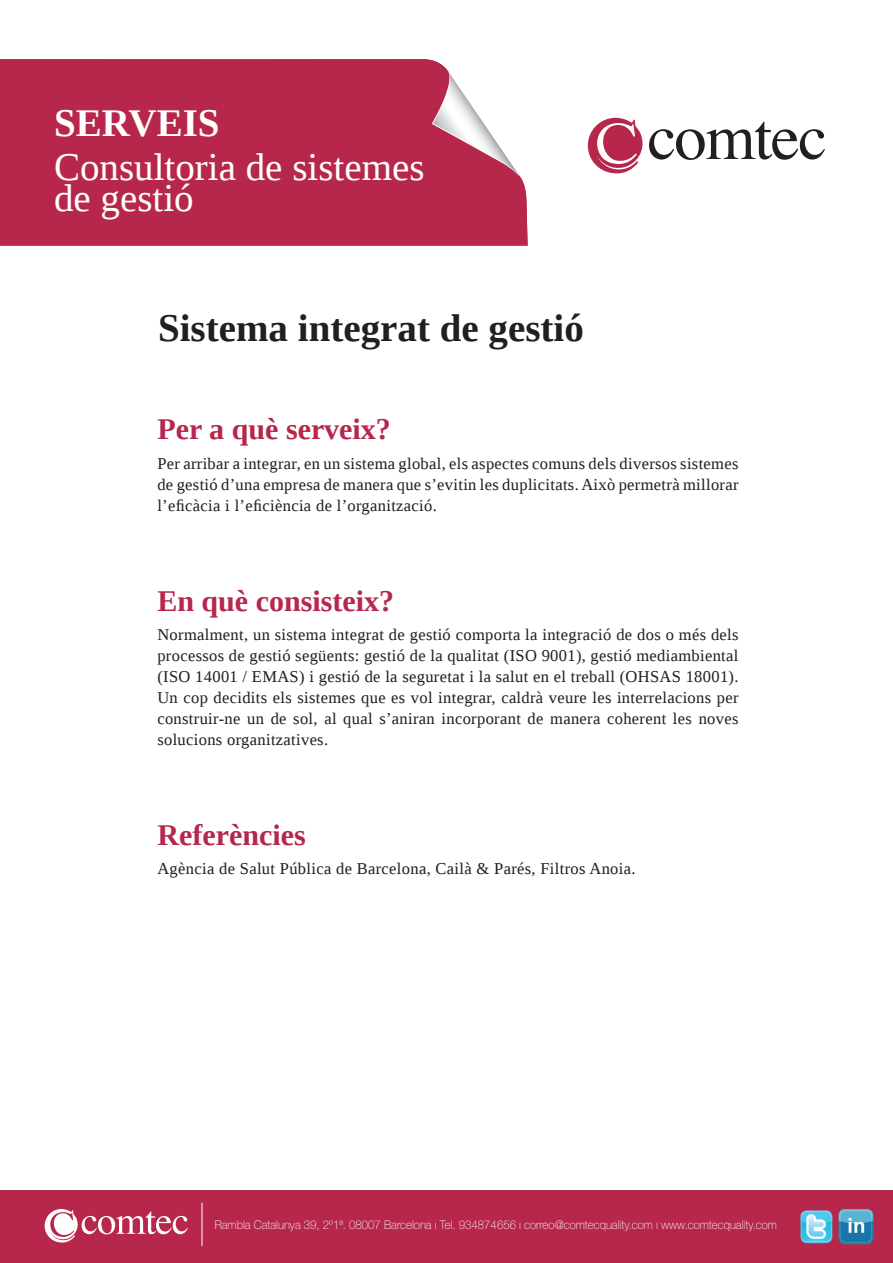
<style>
.page{position:relative;width:893px;height:1263px;background:#fff}
.page>*{position:absolute;margin:0;border:0;box-sizing:border-box;transform-origin:0 0}
.t1{font:39px/31.5px "Liberation Serif";color:#fff}
.t2{font:700 39px "Liberation Serif";color:#231f20}
.t3{font:700 39px "Liberation Serif";color:#fff}
.t4{font:700 30px "Liberation Serif";color:#b6274b}
.t5{font:16.5px/21px "Liberation Serif";letter-spacing:.02em;color:#231f20;text-align:justify}
.t6{font:100 12px "Helvetica Neue LT";color:#fff;scale:.95 1}
</style>
<div class="page">
<div style="left:0;top:59px;width:528px;height:187px;background:#b6274b"></div>
<svg style="left:432px;top:71px;width:89px;height:107px"></svg>
<svg style="left:588px;top:118px;width:237px;height:56px"></svg>
<div style="left:0;top:1191px;width:892px;height:72px;background:#b6274b"></div>
<img style="left:838px;top:1209px;width:36px;height:36px">
<img style="left:800px;top:1210px;width:32px;height:33px">
<svg style="left:45px;top:1209px;width:143px;height:34px"></svg>
<hr style="left:202px;top:1202px;width:1px;height:44px;background:#fff">
<h1 class="t3" style="left:54px;top:101px;width:167px">SERVEIS</h1>
<h1 class="t1" style="left:54px;top:151px;width:372px">Consultoria de sistemes de gestió</h1>
<h1 class="t2" style="left:158px;top:306px;width:427px">Sistema integrat de gestió</h1>
<h2 class="t4" style="left:157px;top:413px;width:235px">Per a què serveix?</h2>
<p class="t5" style="left:157px;top:453px;width:583px">Per arribar a integrar, en un sistema global, els aspectes comuns dels diversos sistemes de gestió d’una empresa de manera que s’evitin les duplicitats. Això permetrà millorar l’eficàcia i l’eficiència de l’organització.</p>
<h2 class="t4" style="left:157px;top:584px;width:238px">En què consisteix?</h2>
<p class="t5" style="left:157px;top:624px;width:583px">Normalment, un sistema integrat de gestió comporta la integració de dos o més dels processos de gestió següents: gestió de la qualitat (ISO 9001), gestió mediambiental (ISO 14001 / EMAS) i gestió de la seguretat i la salut en el treball (OHSAS 18001).<br>Un cop decidits els sistemes que es vol integrar, caldrà veure les interrelacions per construir-ne un de sol, al qual s’aniran incorporant de manera coherent les noves solucions organitzatives.</p>
<h2 class="t4" style="left:157px;top:818px;width:150px">Referències</h2>
<p class="t5" style="left:157px;top:858px;width:480px">Agència de Salut Pública de Barcelona, Cailà &amp; Parés, Filtros Anoia.</p>
<p class="t6" style="left:215px;top:1218px;width:593px">Rambla Catalunya 39, 2º1ª. 08007 Barcelona ı Tel. 934874656 ı correo@comtecquality.com ı www.comtecquality.com</p>
</div>
